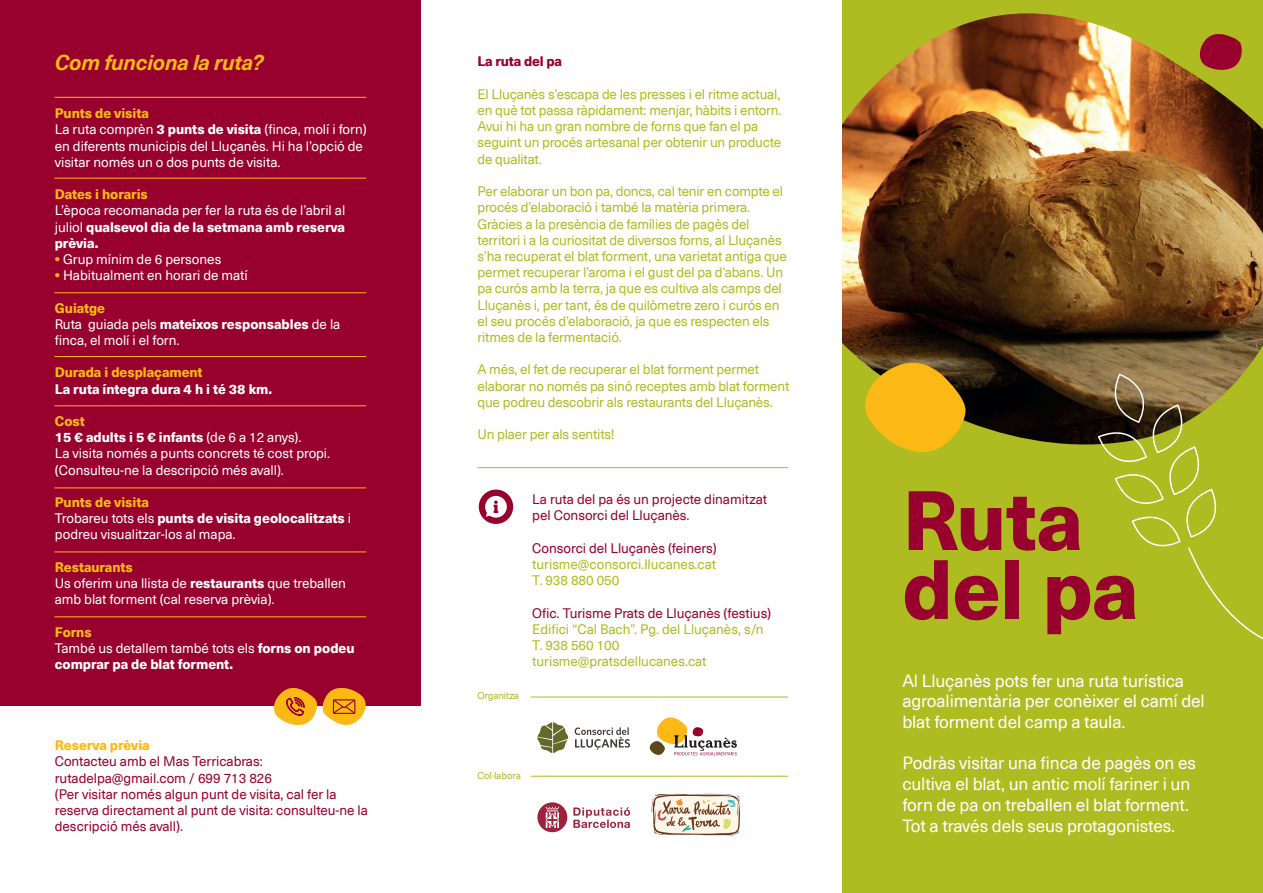
<style>
.page{position:relative;width:1263px;height:893px;background:#fff}
.page>*{position:absolute;margin:0;border:0;box-sizing:border-box;transform-origin:0 0}
.t1{font:800 82.5px/69px "Neue Haas Unica W1 G";letter-spacing:-.005em;color:#98012d}
.t2{font:italic 700 21px "Neue Haas Unica W1 G";letter-spacing:-.015em;color:#fcb814}
.t3{font:17.25px/20.7px "Neue Haas Unica W1 G";letter-spacing:-.01em;color:#fff}
.t4{font:13.5px/16.2px "Neue Haas Unica W1 G";letter-spacing:-.015em;color:#aebc21}
.t5{font:13.5px/16.2px "Neue Haas Unica W1 G";letter-spacing:-.005em;color:#fff}
.t6{font:13.5px/16.2px "Neue Haas Unica W1 G";letter-spacing:-.005em;color:#98012d}
.t7{font:800 13.5px/16.2px "Neue Haas Unica W1 G";letter-spacing:-.005em;color:#fff}
.t8{font:800 13.5px "Neue Haas Unica W1 G";letter-spacing:-.005em;color:#fcb814}
.t9{font:800 13.5px "Neue Haas Unica W1 G";letter-spacing:-.015em;color:#98012d}
.t10{font:9.75px "Neue Haas Unica W1 G";letter-spacing:-.01em;color:#aebc21}
.s1{font-weight:800;color:#fcb814}
.s2{font-weight:800}
.s3{color:#fcb814}
.s4{font-weight:400}
</style>
<div class="page">
<div style="left:842px;top:0;width:421px;height:893px;background:#aebc21"></div>
<img style="left:842px;top:13px;width:421px;height:432px">
<div style="left:0;top:0;width:421px;height:893px;background:#98012d"></div>
<svg style="left:860px;top:354px;width:105px;height:99px"></svg>
<svg style="left:1197px;top:30px;width:46px;height:42px"></svg>
<svg style="left:1097px;top:372px;width:166px;height:268px"></svg>
<hr style="left:531px;top:696px;width:257px;height:1px;background:#aebc21">
<hr style="left:477px;top:467px;width:311px;height:1px;background:#aebc21">
<svg style="left:479px;top:490px;width:34px;height:34px"></svg>
<hr style="left:531px;top:776px;width:257px;height:1px;background:#aebc21">
<svg style="left:649px;top:717px;width:88px;height:38px"></svg>
<svg style="left:651px;top:794px;width:90px;height:42px;background:#d8c7b6"></svg>
<svg style="left:537px;top:722px;width:31px;height:31px"></svg>
<svg style="left:575px;top:727px;width:55px;height:23px"></svg>
<svg style="left:573px;top:807px;width:57px;height:21px"></svg>
<svg style="left:537px;top:802px;width:30px;height:30px"></svg>
<hr style="left:54px;top:97px;width:312px;height:1px;background:#fcb814">
<hr style="left:54px;top:178px;width:312px;height:1px;background:#fcb814">
<hr style="left:54px;top:292px;width:312px;height:1px;background:#fcb814">
<hr style="left:54px;top:356px;width:312px;height:1px;background:#fcb814">
<hr style="left:54px;top:405px;width:312px;height:1px;background:#fcb814">
<hr style="left:54px;top:487px;width:312px;height:1px;background:#fcb814">
<hr style="left:54px;top:551px;width:312px;height:1px;background:#fcb814">
<hr style="left:54px;top:616px;width:312px;height:1px;background:#fcb814">
<div style="left:0;top:707px;width:424px;height:186px;background:#fff"></div>
<svg style="left:272px;top:687px;width:95px;height:38px"></svg>
<h2 class="t2" style="left:55px;top:46px;width:210px">Com funciona la ruta?</h2>
<p class="t5" style="left:55px;top:105px;width:313px"><span class="s1">Punts de visita<br></span>La ruta comprèn <span class="s2">3 punts de visita</span> (finca, molí i forn) en diferents municipis del Lluçanès. Hi ha l’opció de visitar només un o dos punts de visita.</p>
<p class="t8" style="left:55px;top:184px;width:95px">Dates i horaris</p>
<p class="t5" style="left:55px;top:202px;width:292px;text-align:justify">L’època recomanada per fer la ruta és de l’abril al juliol <span class="s2">qualsevol dia de la setmana amb reserva prèvia.</span></p>
<p class="t5" style="left:55px;top:250px;width:168px"><span class="s1">•</span> Grup mínim de 6 persones</p>
<p class="t5" style="left:55px;top:267px;width:194px"><span class="s1">•</span> Habitualment en horari de matí</p>
<p class="t5" style="left:55px;top:299px;width:287px"><span class="s1">Guiatge<br></span>Ruta guiada pels <span class="s2">mateixos responsables</span> de la finca, el molí i el forn.</p>
<p class="t8" style="left:55px;top:362px;width:149px">Durada i desplaçament</p>
<p class="t7" style="left:55px;top:380px;width:219px">La ruta íntegra dura 4 h i té 38 km.</p>
<p class="t5" style="left:55px;top:412px;width:277px"><span class="s1">Cost<br></span><span class="s2">15 € adults i 5 € infants</span> (de 6 a 12 anys).<br>La visita només a punts concrets té cost propi. (Consulteu-ne la descripció més avall).</p>
<p class="t5" style="left:55px;top:493px;width:298px"><span class="s1">Punts de visita<br></span>Trobareu tots els <span class="s2">punts de visita geolocalitzats</span> i podreu visualitzar-los al mapa.</p>
<p class="t5" style="left:55px;top:558px;width:293px"><span class="s1">Restaurants<br></span>Us oferim una llista de <span class="s2">restaurants</span> que treballen amb blat forment (cal reserva prèvia).</p>
<p class="t7" style="left:55px;top:623px;width:301px"><span class="s3">Forns<br></span><span class="s4">També us detallem també tots els</span> forns on podeu comprar pa de blat forment.</p>
<p class="t8" style="left:55px;top:735px;width:97px">Reserva prèvia</p>
<p class="t6" style="left:55px;top:753px;width:315px">Contacteu amb el Mas Terricabras: rutadelpa@gmail.com / 699 713 826<br>(Per visitar només algun punt de visita, cal fer la reserva directament al punt de visita: consulteu-ne la descripció més avall).</p>
<p class="t9" style="left:477px;top:51px;width:86px">La ruta del pa</p>
<p class="t4" style="left:477px;top:85px;width:306px">El Lluçanès s’escapa de les presses i el ritme actual, en què tot passa ràpidament: menjar, hàbits i entorn.<br>Avui hi ha un gran nombre de forns que fan el pa seguint un procés artesanal per obtenir un producte de qualitat.</p>
<p class="t4" style="left:477px;top:182px;width:311px">Per elaborar un bon pa, doncs, cal tenir en compte el procés d’elaboració i també la matèria primera.<br>Gràcies a la presència de famílies de pagès del territori i a la curiositat de diversos forns, al Lluçanès s’ha recuperat el blat forment, una varietat antiga que permet recuperar l’aroma i el gust del pa d’abans. Un pa curós amb la terra, ja que es cultiva als camps del Lluçanès i, per tant, és de quilòmetre zero i curós en el seu procés d’elaboració, ja que es respecten els ritmes de la fermentació.</p>
<p class="t4" style="left:477px;top:361px;width:313px">A més, el fet de recuperar el blat forment permet elaborar no només pa sinó receptes amb blat forment que podreu descobrir als restaurants del Lluçanès.</p>
<p class="t4" style="left:477px;top:425px;width:139px">Un plaer per als sentits!</p>
<p class="t10" style="left:477px;top:689px;width:43px">Organitza</p>
<p class="t6" style="left:532px;top:490px;width:236px">La ruta del pa és un projecte dinamitzat pel Consorci del Lluçanès.</p>
<p class="t6" style="left:532px;top:539px;width:186px">Consorci del Lluçanès (feiners)</p>
<p class="t4" style="left:532px;top:555px;width:185px">turisme@consorci.llucanes.cat<br>T. 938 880 050</p>
<p class="t6" style="left:532px;top:604px;width:240px">Ofic. Turisme Prats de Lluçanès (festius)</p>
<p class="t4" style="left:532px;top:620px;width:233px">Edifici “Cal Bach”. Pg. del Lluçanès, s/n<br>T. 938 560 100 turisme@pratsdellucanes.cat</p>
<p class="t10" style="left:477px;top:768px;width:45px">Col·labora</p>
<h1 class="t1" style="left:902px;top:481px;width:238px">Ruta del pa</h1>
<p class="t3" style="left:902px;top:669px;width:304px">Al Lluçanès pots fer una ruta turística agroalimentària per conèixer el camí del blat forment del camp a taula.</p>
<p class="t3" style="left:902px;top:752px;width:295px">Podràs visitar una finca de pagès on es cultiva el blat, un antic molí fariner i un forn de pa on treballen el blat forment.<br>Tot a través dels seus protagonistes.</p>
</div>
